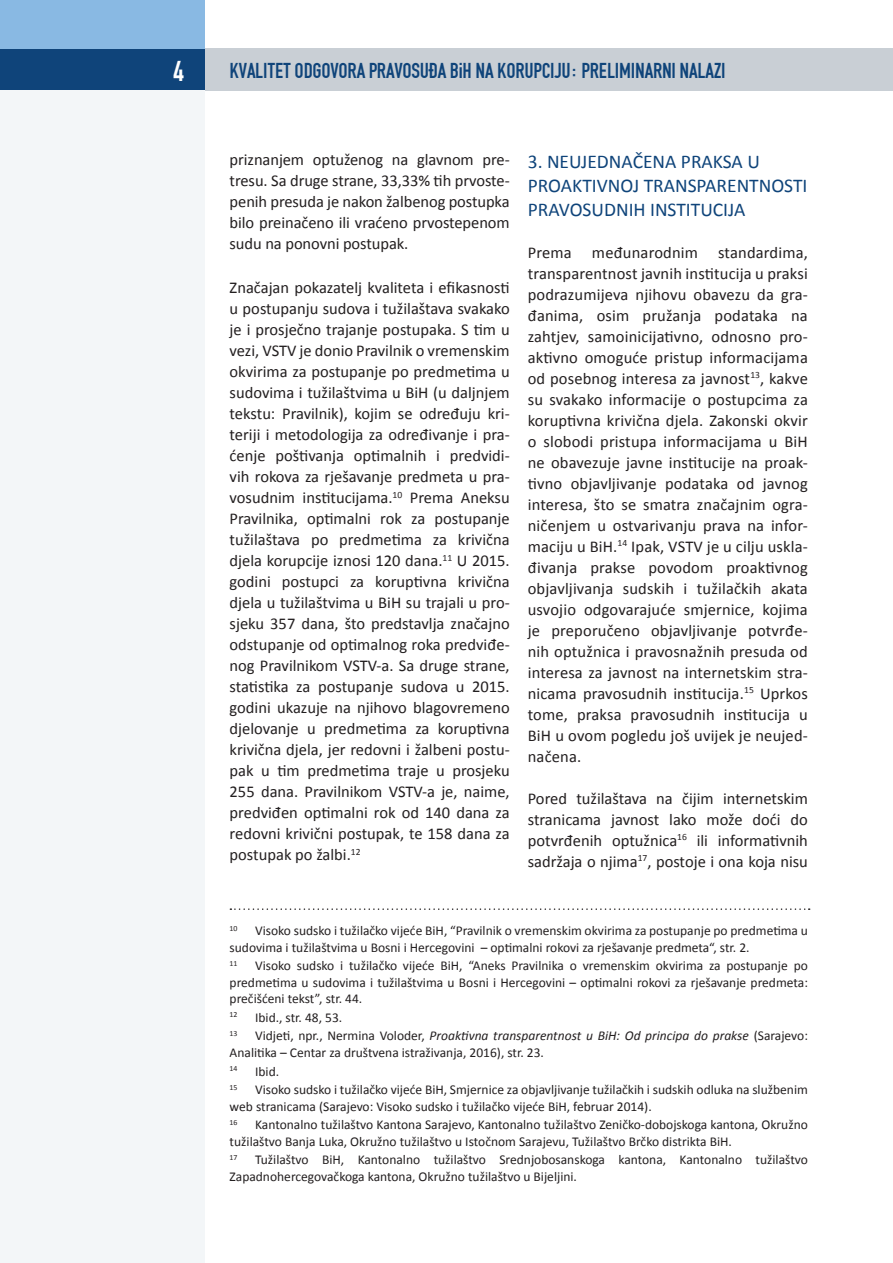
<style>
.page{position:relative;width:893px;height:1263px;background:#fff}
.page>*{position:absolute;margin:0;border:0;box-sizing:border-box;transform-origin:0 0}
.t1{font:30px "H Fette Engschrift";color:#fff}
.t2{font:22.5px "H Fette Engschrift";letter-spacing:-.01em;color:#0f447a}
.t3{font:19.5px "Calibri";color:#0f447a}
.t4{font:16.5px/21px "Calibri";color:#231f20;text-align:justify}
.t5{font:13.5px/16.5px "Calibri";color:#231f20}
.t6{font:7.8px "Calibri";color:#231f20}
.s1{font-style:italic}
</style>
<div class="page">
<div style="left:204px;top:48px;width:689px;height:43px;background:#c9cfd5"></div>
<div style="left:0;top:48px;width:204px;height:43px;background:#0f447a"></div>
<div style="left:0;top:0;width:204px;height:48px;background:#89b9e3"></div>
<div style="left:0;top:91px;width:204px;height:1172px;background:#f3f6f8"></div>
<svg style="left:230px;top:908px;width:580px;height:2px"></svg>
<h1 class="t1" style="left:173px;top:53px;width:12px">4</h1>
<h2 class="t2" style="left:230px;top:57px;width:498px">KVALITET ODGOVORA PRAVOSU\A BiH NA KORUPCIJU: PRELIMINARNI NALAZI</h2>
<p class="t4" style="left:230px;top:149px;width:282px">priznanjem optuženog na glavnom pre&shy;tresu. Sa druge strane, 33,33% tih prvoste&shy;penih presuda je nakon žalbenog postupka bilo preinačeno ili vraćeno prvostepenom sudu na ponovni postupak.</p>
<p class="t4" style="left:230px;top:276px;width:282px">Značajan pokazatelj kvaliteta i efikasnosti u postupanju sudova i tužilaštava svakako je i prosječno trajanje postupaka. S tim u vezi, VSTV je donio Pravilnik o vremenskim okvirima za postupanje po predmetima u sudovima i tužilaštvima u BiH (u daljnjem tekstu: Pravilnik), kojim se određuju kri&shy;teriji i metodologija za određivanje i pra&shy;ćenje poštivanja optimalnih i predvidi&shy;vih rokova za rješavanje predmeta u pra&shy;vosudnim institucijama.<sup>10</sup> Prema Aneksu Pravilnika, optimalni rok za postupanje tužilaštava po predmetima za krivična djela korupcije iznosi 120 dana.<sup>11</sup> U 2015. godini postupci za koruptivna krivična djela u tužilaštvima u BiH su trajali u pro&shy;sjeku 357 dana, što predstavlja značajno odstupanje od optimalnog roka predviđe&shy;nog Pravilnikom VSTV-a. Sa druge strane, statistika za postupanje sudova u 2015. godini ukazuje na njihovo blagovremeno djelovanje u predmetima za koruptivna krivična djela, jer redovni i žalbeni postu&shy;pak u tim predmetima traje u prosjeku 255 dana. Pravilnikom VSTV-a je, naime, predviđen optimalni rok od 140 dana za redovni krivični postupak, te 158 dana za postupak po žalbi.<sup>12</sup></p>
<p class="t3" style="left:528px;top:149px;width:43px">3. Neujedna</p>
<p class="t3" style="left:633px;top:149px;width:22px">čena</p>
<p class="t3" style="left:681px;top:149px;width:77px">praksau</p>
<p class="t3" style="left:528px;top:173px;width:12px">proa</p>
<p class="t3" style="left:572px;top:173px;width:21px">ktivnoj</p>
<p class="t3" style="left:644px;top:173px;width:12px">transparentnosti</p>
<p class="t3" style="left:528px;top:197px;width:12px">pravosudnih</p>
<p class="t3" style="left:650px;top:197px;width:10px">institucija</p>
<p class="t4" style="left:528px;top:241px;width:282px">Prema međunarodnim standardima, transparentnost javnih institucija u praksi podrazumijeva njihovu obavezu da gra&shy;đanima, osim pružanja podataka na zahtjev, samoinicijativno, odnosno pro&shy;aktivno omoguće pristup informacijama od posebnog interesa za javnost<sup>13</sup>, kakve su svakako informacije o postupcima za koruptivna krivična djela. Zakonski okvir o slobodi pristupa informacijama u BiH ne obavezuje javne institucije na proak&shy;tivno objavljivanje podataka od javnog interesa, što se smatra značajnim ogra&shy;ničenjem u ostvarivanju prava na infor&shy;maciju u BiH.<sup>14</sup> Ipak, VSTV je u cilju uskla&shy;đivanja prakse povodom proaktivnog objavljivanja sudskih i tužilačkih akata usvojio odgovarajuće smjernice, kojima je preporučeno objavljivanje potvrđe&shy;nih optužnica i pravosnažnih presuda od interesa za javnost na internetskim stra&shy;nicama pravosudnih institucija.<sup>15</sup> Uprkos tome, praksa pravosudnih institucija u BiH u ovom pogledu još uvijek je neujed&shy;načena.</p>
<p class="t4" style="left:528px;top:787px;width:282px">Pored tužilaštava na čijim internetskim stranicama javnost lako može doći do potvrđenih optužnica<sup>16</sup> ili informativnih sadržaja o njima<sup>17</sup>, postoje i ona koja nisu</p>
<p class="t6" style="left:230px;top:923px;width:9px">10</p>
<p class="t5" style="left:230px;top:922px;width:580px;text-indent:26px">Visoko sudsko i tužilačko vijeće BiH, “Pravilnik o vremenskim okvirima za postupanje po predmetima u sudovima i tužilaštvima u Bosni i Hercegovini – optimalni rokovi za rješavanje predmeta“, str. 2.</p>
<p class="t6" style="left:230px;top:958px;width:9px">11</p>
<p class="t5" style="left:230px;top:957px;width:580px;text-align:justify;text-indent:26px">Visoko sudsko i tužilačko vijeće BiH, “Aneks Pravilnika o vremenskim okvirima za postupanje po predmetima u sudovima i tužilaštvima u Bosni i Hercegovini – optimalni rokovi za rješavanje predmeta: prečišćeni tekst”, str. 44.</p>
<p class="t6" style="left:230px;top:1010px;width:9px">12</p>
<p class="t5" style="left:255px;top:1008px;width:89px">Ibid., str. 48, 53.</p>
<p class="t6" style="left:230px;top:1028px;width:9px">13</p>
<p class="t5" style="left:230px;top:1027px;width:580px;text-indent:26px">Vidjeti, npr., Nermina Voloder, <span class="s1">Proaktivna transparentnost u BiH: Od principa do prakse</span> (Sarajevo:<br>Analitika – Centar za društvena istraživanja, 2016), str. 23.</p>
<p class="t6" style="left:230px;top:1064px;width:9px">14</p>
<p class="t5" style="left:255px;top:1062px;width:26px">Ibid.</p>
<p class="t6" style="left:230px;top:1082px;width:9px">15</p>
<p class="t5" style="left:230px;top:1081px;width:580px;text-indent:26px">Visoko sudsko i tužilačko vijeće BiH, Smjernice za objavljivanje tužilačkih i sudskih odluka na službenim web stranicama (Sarajevo: Visoko sudsko i tužilačko vijeće BiH, februar 2014).</p>
<p class="t5" style="left:230px;top:1116px;width:580px"><sup>16</sup> Kantonalno tužilaštvo Kantona Sarajevo, Kantonalno tužilaštvo Zeničko-dobojskoga kantona, Okružno tužilaštvo Banja Luka, Okružno tužilaštvo u Istočnom Sarajevu, Tužilaštvo Brčko distrikta BiH.</p>
<p class="t6" style="left:230px;top:1152px;width:9px">17</p>
<p class="t5" style="left:230px;top:1151px;width:580px;text-indent:26px">Tužilaštvo BiH, Kantonalno tužilaštvo Srednjobosanskoga kantona, Kantonalno tužilaštvo<br>Zapadnohercegovačkoga kantona, Okružno tužilaštvo u Bijeljini.</p>
</div>
